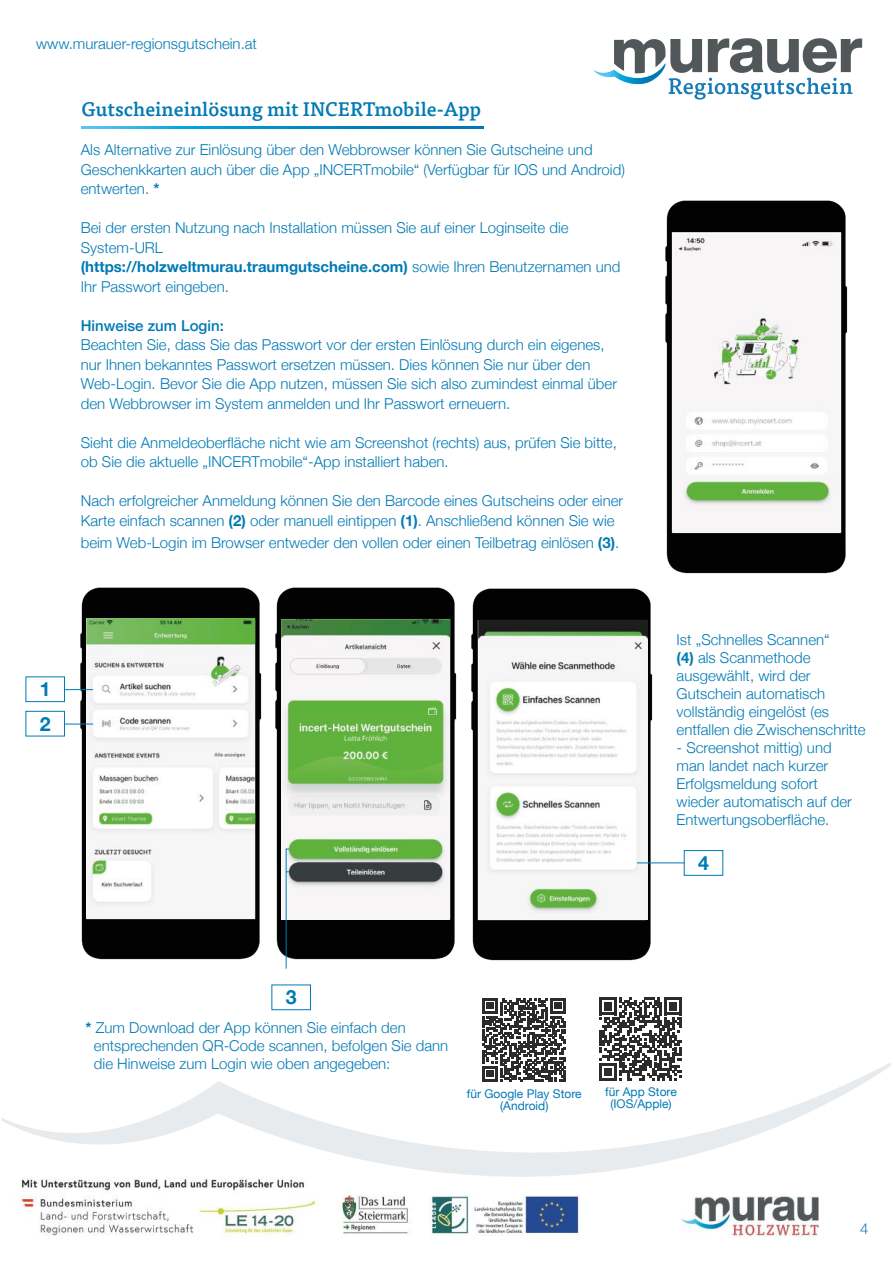
<style>
.page{position:relative;width:893px;height:1263px;background:#fff}
.page>*{position:absolute;margin:0;border:0;box-sizing:border-box;transform-origin:0 0}
.t1{font:500 19.5px "Tisa Pro";color:#007ab5}
.t2{font:700 19.5px/34.5px "Helvetica Neue";color:#007ab5}
.t3{font:300 15px/18px "Helvetica Neue";color:#007ab5}
.t4{font:500 15px "Helvetica Neue";color:#007ab5}
.t5{font:300 15px "Helvetica Neue";color:#127ab5}
.t6{font:12px/12px "Helvetica Neue";color:#007ab5;text-align:center}
.s1{font-weight:700}
</style>
<div class="page">
<svg style="left:1px;top:1064px;width:890px;height:173px"></svg>
<img style="left:15px;top:1171px;width:571px;height:69px">
<img style="left:682px;top:1197px;width:137px;height:39px">
<img style="left:594px;top:69px;width:20px;height:9px">
<svg style="left:614px;top:38px;width:248px;height:62px"></svg>
<svg style="left:81px;top:127px;width:402px;height:2px"></svg>
<img style="left:665px;top:200px;width:183px;height:374px">
<img style="left:673px;top:234px;width:166px;height:298px">
<img style="left:72px;top:587px;width:190px;height:373px">
<img style="left:86px;top:619px;width:168px;height:299px">
<img style="left:275px;top:587px;width:182px;height:376px">
<img style="left:281px;top:619px;width:169px;height:300px">
<img style="left:471px;top:588px;width:183px;height:373px">
<img style="left:479px;top:620px;width:168px;height:299px">
<svg style="left:65px;top:689px;width:28px;height:1px"></svg>
<div style="left:26px;top:676px;width:39px;height:26px;border:1px solid #007ab5"></div>
<svg style="left:65px;top:724px;width:28px;height:1px"></svg>
<div style="left:26px;top:711px;width:39px;height:25px;border:1px solid #007ab5"></div>
<hr style="left:286px;top:849px;width:1px;height:120px;background:#007ab5">
<div style="left:271px;top:984px;width:40px;height:26px;border:1px solid #007ab5"></div>
<hr style="left:637px;top:862px;width:47px;height:1px;background:#007ab5">
<div style="left:684px;top:850px;width:39px;height:26px;border:1px solid #007ab5"></div>
<svg style="left:482px;top:998px;width:84px;height:84px"></svg>
<svg style="left:599px;top:998px;width:83px;height:82px"></svg>
<p class="t3" style="left:36px;top:34px;width:222px">www.murauer-regionsgutschein.at</p>
<h1 class="t1" style="left:81px;top:94px;width:401px">Gutscheineinlösung mit INCERTmobile-App</h1>
<p class="t3" style="left:81px;top:139px;width:546px;line-height:19.5px">Als Alternative zur Einlösung über den Webbrowser können Sie Gutscheine und<br>Geschenkkarten auch über die App „INCERTmobile“ (Verfügbar für IOS und Android) entwerten. <span class="s1">*</span></p>
<p class="t3" style="left:81px;top:217px;width:541px;line-height:19.5px">Bei der ersten Nutzung nach Installation müssen Sie auf einer Loginseite die System-URL<br><span class="s1">(https://holzweltmurau.traumgutscheine.com)</span> sowie Ihren Benutzernamen und Ihr Passwort eingeben.</p>
<p class="t4" style="left:81px;top:313px;width:145px">Hinweise zum Login:</p>
<p class="t3" style="left:81px;top:334px;width:538px;line-height:19.5px">Beachten Sie, dass Sie das Passwort vor der ersten Einlösung durch ein eigenes, nur Ihnen bekanntes Passwort ersetzen müssen. Dies können Sie nur über den Web-Login. Bevor Sie die App nutzen, müssen Sie sich also zumindest einmal über den Webbrowser im System anmelden und Ihr Passwort erneuern.</p>
<p class="t3" style="left:81px;top:431px;width:537px;line-height:19.5px">Sieht die Anmeldeoberfläche nicht wie am Screenshot (rechts) aus, prüfen Sie bitte, ob Sie die aktuelle „INCERTmobile“-App installiert haben.</p>
<p class="t3" style="left:81px;top:490px;width:544px;line-height:19.5px">Nach erfolgreicher Anmeldung können Sie den Barcode eines Gutscheins oder einer<br>Karte einfach scannen <span class="s1">(2)</span> oder manuell eintippen <span class="s1">(1)</span>. Anschließend können Sie wie</p>
<p class="t3" style="left:81px;top:533px;width:540px">beim Web-Login im Browser entweder den vollen oder einen Teilbetrag einlösen <span class="s1">(3)</span>.</p>
<h1 class="t2" style="left:40px;top:672px;width:12px">1<br>2</h1>
<p class="t3" style="left:677px;top:629px;width:190px">Ist „Schnelles Scannen“<br><span class="s1">(4)</span> als Scanmethode ausgewählt, wird der<br>Gutschein automatisch vollständig eingelöst (es entfallen die Zwischenschritte</p>
<p class="t3" style="left:677px;top:737px;width:177px">- Screenshot mittig) und man landet nach kurzer<br>Erfolgsmeldung sofort wieder automatisch auf der<br>Entwertungsoberfläche.</p>
<h1 class="t2" style="left:698px;top:846px;width:12px">4</h1>
<h1 class="t2" style="left:286px;top:981px;width:12px">3</h1>
<p class="t3" style="left:94px;top:1018px;width:356px;text-indent:-8px"><span class="s1">*</span> Zum Download der App können Sie einfach den entsprechenden QR-Code scannen, befolgen Sie dann die Hinweise zum Login wie oben angegeben:</p>
<p class="t6" style="left:467px;top:1088px;width:116px">für Google Play Store (Android)</p>
<p class="t6" style="left:605px;top:1086px;width:73px">für App Store (IOS/Apple)</p>
<p class="t5" style="left:860px;top:1216px;width:10px">4</p>
</div>
